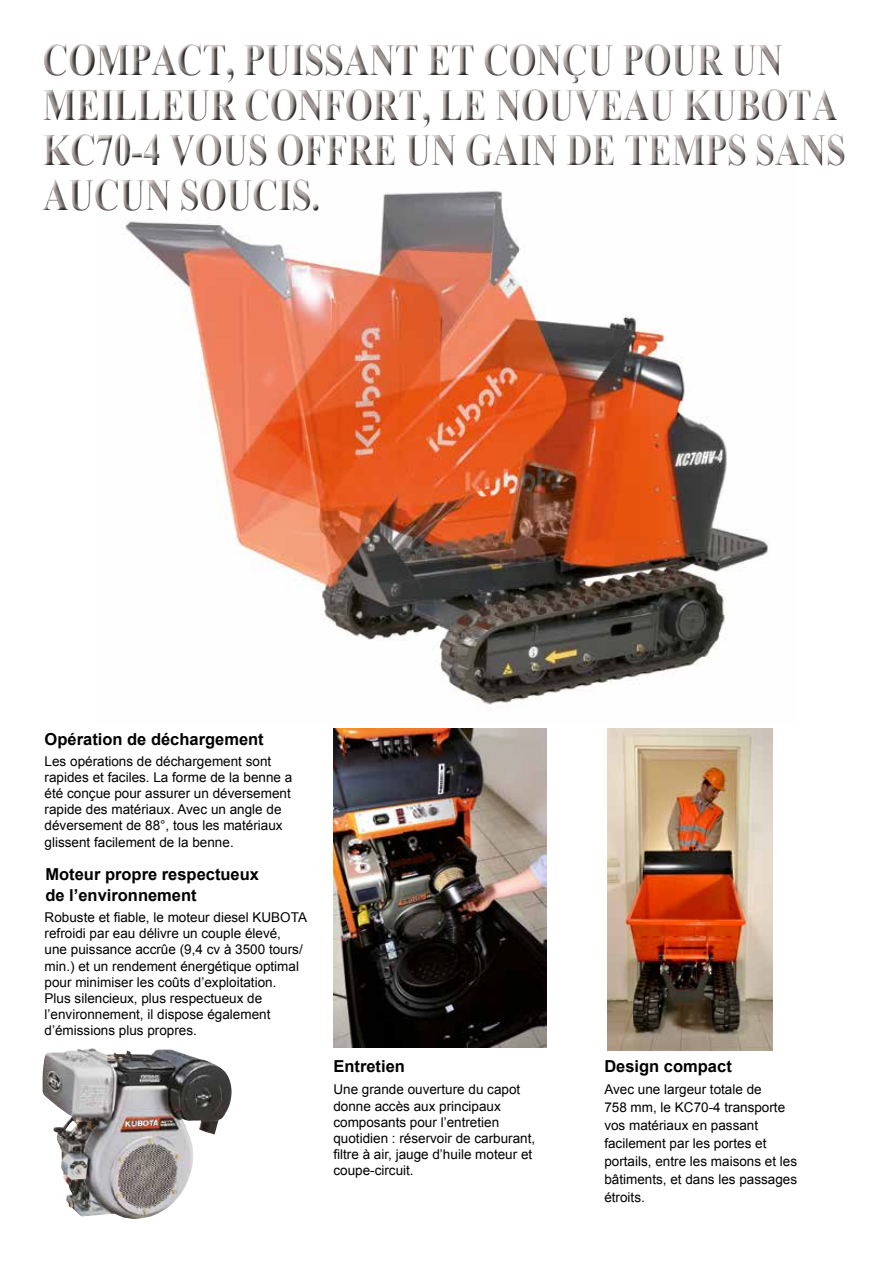
<style>
.page{position:relative;width:893px;height:1263px;background:#fff}
.page>*{position:absolute;margin:0;border:0;box-sizing:border-box;transform-origin:0 0}
.t1{font:700 45px/45px "Times New Roman";letter-spacing:-.01em;color:#a59c99;scale:.8 1}
.t2{font:700 16.5px/21.6px "Arial";color:#000}
.t3{font:13.5px/16.2px "Arial";color:#000}
</style>
<div class="page">
<img style="left:121px;top:215px;width:649px;height:495px">
<div style="left:39px;top:43px;width:810px;height:172px;background:#000;opacity:.75"></div>
<img style="left:43px;top:1048px;width:189px;height:171px">
<img style="left:607px;top:728px;width:165px;height:322px">
<img style="left:333px;top:728px;width:213px;height:319px">
<h1 class="t1" style="left:43px;top:37px;width:1006px">COMPACT, PUISSANT ET CONÇU POUR UN<br>MEILLEUR CONFORT, LE NOUVEAU KUBOTA<br>KC70-4 VOUS OFFRE UN GAIN DE TEMPS SANS<br>AUCUN SOUCIS.</h1>
<p class="t2" style="left:45px;top:729px;width:221px">Opération de déchargement</p>
<p class="t3" style="left:45px;top:753px;width:249px">Les opérations de déchargement sont rapides et faciles. La forme de la benne a été conçue pour assurer un déversement rapide des matériaux. Avec un angle de déversement de 88°, tous les matériaux glissent facilement de la benne.</p>
<p class="t2" style="left:45px;top:863px;width:215px">Moteur propre respectueux de l’environnement</p>
<p class="t3" style="left:45px;top:909px;width:264px">Robuste et fiable, le moteur diesel KUBOTA refroidi par eau délivre un couple élevé,<br>une puissance accrûe (9,4 cv à 3500 tours/ min.) et un rendement énergétique optimal pour minimiser les coûts d’exploitation.<br>Plus silencieux, plus respectueux de l’environnement, il dispose également d’émissions plus propres.</p>
<p class="t2" style="left:333px;top:1056px;width:73px">Entretien</p>
<p class="t2" style="left:604px;top:1056px;width:129px">Design compact</p>
<p class="t3" style="left:333px;top:1082px;width:203px">Une grande ouverture du capot donne accès aux principaux composants pour l’entretien quotidien : réservoir de carburant, filtre à air, jauge d’huile moteur et coupe-circuit.</p>
<p class="t3" style="left:604px;top:1081px;width:194px;line-height:18px">Avec une largeur totale de<br>758 mm, le KC70-4 transporte vos matériaux en passant facilement par les portes et portails, entre les maisons et les bâtiments, et dans les passages étroits.</p>
</div>
